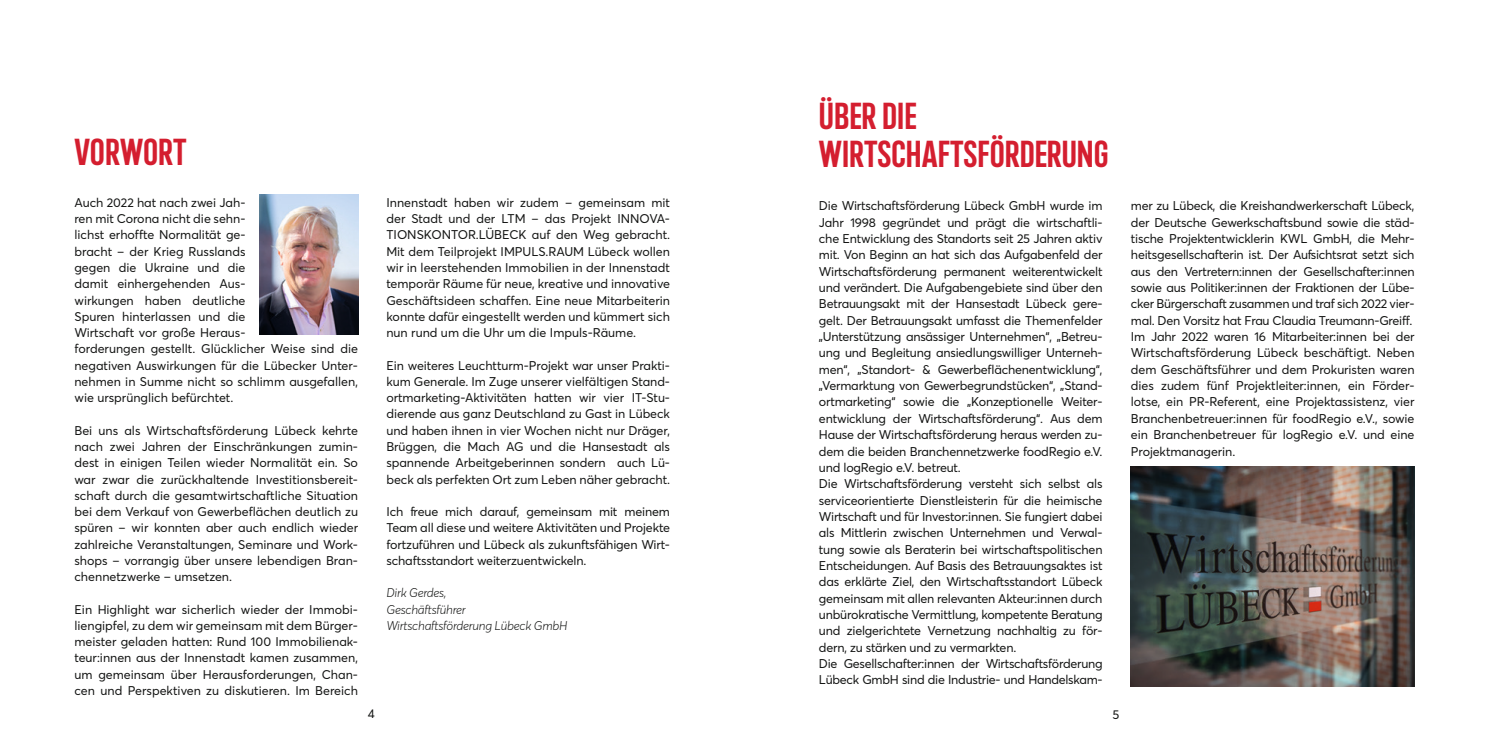
<style>
.page{position:relative;width:1489px;height:745px;background:#fff}
.page>*{position:absolute;margin:0;border:0;box-sizing:border-box;transform-origin:0 0}
.t1{font:700 37.5px "Trave";color:#d41e2f}
.t2{font:12.62px/16.4px "Averta";letter-spacing:-.02em;color:#131413;text-align:justify}
.t3{font:12.5px/16.2px "Averta";color:#131413;text-align:justify}
.t4{font:italic 300 12.5px "Averta";letter-spacing:-.015em;color:#131413}
</style>
<div class="page">
<img style="left:260px;top:194px;width:98px;height:140px">
<img style="left:1130px;top:466px;width:284px;height:220px">
<p class="t1" style="left:74px;top:131px;width:114px">VORWORT</p>
<p class="t3" style="left:74px;top:194px;width:285px;text-align:left">Auch 2022 hat nach zwei Jah-<br>ren mit Corona nicht die sehn-<br>lichst erhoffte Normalität ge-<br>bracht – der Krieg Russlands<br>gegen die Ukraine und die<br>damit einhergehenden Aus-<br>wirkungen haben deutliche<br>Spuren hinterlassen und die<br>Wirtschaft vor große Heraus-<br>forderungen gestellt. Glücklicher Weise sind die negativen Auswirkungen für die Lübecker Unter&shy;nehmen in Summe nicht so schlimm ausgefallen, wie ursprünglich befürchtet.</p>
<p class="t3" style="left:74px;top:421px;width:285px">Bei uns als Wirtschaftsförderung Lübeck kehrte nach zwei Jahren der Einschränkungen zumin&shy;dest in einigen Teilen wieder Normalität ein. So war zwar die zurückhaltende Investitionsbereit&shy;schaft durch die gesamtwirtschaftliche Situation bei dem Verkauf von Gewerbeflächen deutlich zu spüren – wir konnten aber auch endlich wieder zahlreiche Veranstaltungen, Seminare und Work&shy;shops – vorrangig über unsere lebendigen Bran&shy;chennetzwerke – umsetzen.</p>
<p class="t3" style="left:74px;top:600px;width:285px">Ein Highlight war sicherlich wieder der Immobi&shy;liengipfel, zu dem wir gemeinsam mit dem Bürger&shy;meister geladen hatten: Rund 100 Immobilienak&shy;teur:innen aus der Innenstadt kamen zusammen, um gemeinsam über Herausforderungen, Chan&shy;cen und Perspektiven zu diskutieren. Im Bereich</p>
<p class="t3" style="left:368px;top:704px;width:9px">4</p>
<p class="t3" style="left:386px;top:194px;width:285px">Innenstadt haben wir zudem – gemeinsam mit der Stadt und der LTM – das Projekt INNOVA-TIONSKONTOR.LÜBECK auf den Weg gebracht.<br>Mit dem Teilprojekt IMPULS.RAUM Lübeck wollen wir in leerstehenden Immobilien in der Innenstadt temporär Räume für neue, kreative und innovative Geschäftsideen schaffen. Eine neue Mitarbeiterin konnte dafür eingestellt werden und kümmert sich nun rund um die Uhr um die Impuls-Räume.</p>
<p class="t3" style="left:386px;top:356px;width:285px">Ein weiteres Leuchtturm-Projekt war unser Prakti&shy;kum Generale. Im Zuge unserer vielfältigen Stand&shy;ortmarketing-Aktivitäten hatten wir vier IT-Stu&shy;dierende aus ganz Deutschland zu Gast in Lübeck und haben ihnen in vier Wochen nicht nur Dräger, Brüggen, die Mach AG und die Hansestadt als spannende Arbeitgeberinnen sondern auch Lü&shy;beck als perfekten Ort zum Leben näher gebracht.</p>
<p class="t3" style="left:386px;top:502px;width:285px">Ich freue mich darauf, gemeinsam mit meinem Team all diese und weitere Aktivitäten und Projekte fortzuführen und Lübeck als zukunftsfähigen Wirt&shy;schaftsstandort weiterzuentwickeln.</p>
<p class="t4" style="left:386px;top:584px;width:61px">Dirk Gerdes,</p>
<p class="t4" style="left:386px;top:600px;width:81px">Geschäftsführer</p>
<p class="t4" style="left:386px;top:616px;width:183px">Wirtschaftsförderung Lübeck GmbH</p>
<p class="t1" style="left:819px;top:95px;width:99px">ÜBER DIE</p>
<p class="t1" style="left:819px;top:134px;width:291px">WIRTSCHAFTSFÖRDERUNG</p>
<p class="t2" style="left:819px;top:197px;width:285px">Die Wirtschaftsförderung Lübeck GmbH wurde im Jahr 1998 gegründet und prägt die wirtschaftli&shy;che Entwicklung des Standorts seit 25 Jahren aktiv mit. Von Beginn an hat sich das Aufgabenfeld der Wirtschaftsförderung permanent weiterentwickelt und verändert. Die Aufgabengebiete sind über den Betrauungsakt mit der Hansestadt Lübeck gere&shy;gelt. Der Betrauungsakt umfasst die Themenfelder „Unterstützung ansässiger Unternehmen“, „Betreu&shy;ung und Begleitung ansiedlungswilliger Unterneh&shy;men“, „Standort- &amp; Gewerbeflächenentwicklung“, „Vermarktung von Gewerbegrundstücken“, „Stand&shy;ortmarketing“ sowie die „Konzeptionelle Weiter&shy;entwicklung der Wirtschaftsförderung“. Aus dem Hause der Wirtschaftsförderung heraus werden zu&shy;dem die beiden Branchennetzwerke foodRegio e.V. und logRegio e.V. betreut.</p>
<p class="t2" style="left:819px;top:474px;width:285px">Die Wirtschaftsförderung versteht sich selbst als serviceorientierte Dienstleisterin für die heimische Wirtschaft und für Investor:innen. Sie fungiert dabei als Mittlerin zwischen Unternehmen und Verwal&shy;tung sowie als Beraterin bei wirtschaftspolitischen Entscheidungen. Auf Basis des Betrauungsaktes ist das erklärte Ziel, den Wirtschaftsstandort Lübeck gemeinsam mit allen relevanten Akteur:innen durch unbürokratische Vermittlung, kompetente Beratung und zielgerichtete Vernetzung nachhaltig zu för&shy;dern, zu stärken und zu vermarkten.</p>
<p class="t2" style="left:819px;top:654px;width:285px">Die Gesellschafter:innen der Wirtschaftsförderung<br>Lübeck GmbH sind die Industrie- und Handelskam-</p>
<p class="t3" style="left:1112px;top:705px;width:8px">5</p>
<p class="t2" style="left:1130px;top:197px;width:285px">mer zu Lübeck, die Kreishandwerkerschaft Lübeck, der Deutsche Gewerkschaftsbund sowie die städ&shy;tische Projektentwicklerin KWL GmbH, die Mehr&shy;heitsgesellschafterin ist. Der Aufsichtsrat setzt sich aus den Vertretern:innen der Gesellschafter:innen sowie aus Politiker:innen der Fraktionen der Lübe&shy;cker Bürgerschaft zusammen und traf sich 2022 vier&shy;mal. Den Vorsitz hat Frau Claudia Treumann-Greiff.</p>
<p class="t2" style="left:1130px;top:328px;width:285px">Im Jahr 2022 waren 16 Mitarbeiter:innen bei der Wirtschaftsförderung Lübeck beschäftigt. Neben dem Geschäftsführer und dem Prokuristen waren dies zudem fünf Projektleiter:innen, ein Förder&shy;lotse, ein PR-Referent, eine Projektassistenz, vier Branchenbetreuer:innen für foodRegio e.V., sowie ein Branchenbetreuer für logRegio e.V. und eine Projektmanagerin.</p>
</div>
